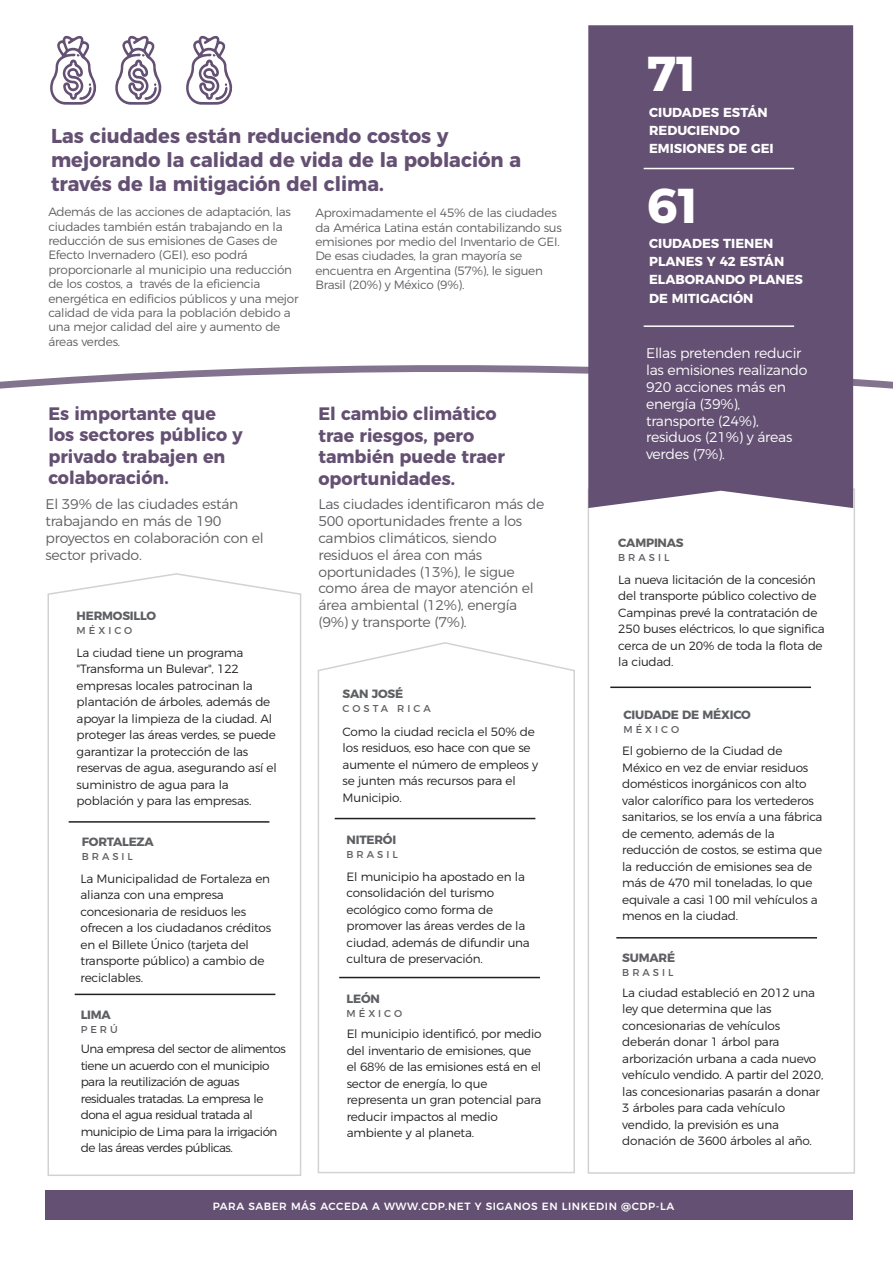
<style>
.page{position:relative;width:893px;height:1263px;background:#fff}
.page>*{position:absolute;margin:0;border:0;box-sizing:border-box;transform-origin:0 0}
.t1{font:700 48.9px "Montserrat";color:#fff}
.t2{font:700 20.1px/24.2px "Montserrat";color:#645072}
.t3{font:700 18px/21.6px "Montserrat";color:#645072}
.t4{font:300 13.95px/16.8px "Montserrat";letter-spacing:-.02em;color:#5e5f62}
.t5{font:300 13.95px/16.8px "Montserrat";letter-spacing:-.02em;color:#fff}
.t6{font:700 13.05px/18.3px "Montserrat";color:#fff}
.t7{font:300 12px/16.5px "Montserrat";letter-spacing:-.015em;color:#231f20}
.t8{font:300 12px/14.4px "Montserrat";letter-spacing:-.02em;color:#5e5f62}
.t9{font:300 12px/16.5px "Montserrat";letter-spacing:-.04em;color:#231f20}
.t10{font:700 12px "Montserrat";letter-spacing:-.015em;color:#5e5f62}
.t11{font:500 10.5px "Montserrat";letter-spacing:.05em;color:#fff}
.t12{font:10.05px "Montserrat";letter-spacing:.3em;color:#5e5f62}
</style>
<div class="page">
<div style="left:588px;top:488px;width:267px;height:686px;border:2px solid #d3d2d1"></div>
<svg style="left:0;top:365px;width:893px;height:25px"></svg>
<div style="left:588px;top:25px;width:265px;height:483px;background:#645072"></div>
<svg style="left:317px;top:642px;width:258px;height:532px"></svg>
<svg style="left:50px;top:35px;width:47px;height:70px"></svg>
<svg style="left:115px;top:35px;width:47px;height:70px"></svg>
<svg style="left:186px;top:35px;width:47px;height:70px"></svg>
<hr style="left:610px;top:686px;width:201px;height:2px;background:#231f20">
<hr style="left:616px;top:937px;width:201px;height:1px;background:#231f20">
<hr style="left:335px;top:818px;width:200px;height:1px;background:#231f20">
<hr style="left:339px;top:977px;width:201px;height:1px;background:#231f20">
<svg style="left:47px;top:573px;width:255px;height:603px"></svg>
<hr style="left:69px;top:821px;width:200px;height:2px;background:#231f20">
<hr style="left:75px;top:994px;width:200px;height:1px;background:#231f20">
<hr style="left:644px;top:168px;width:150px;height:1px;background:#fff">
<hr style="left:644px;top:325px;width:150px;height:2px;background:#fff">
<div style="left:46px;top:1191px;width:807px;height:29px;background:#645072"></div>
<h2 class="t2" style="left:51px;top:122px;width:472px">Las ciudades están reduciendo costos y mejorando la calidad de vida de la población a través de la mitigación del clima.</h2>
<p class="t8" style="left:315px;top:205px;width:248px">Aproximadamente el 45% de las ciudades da América Latina están contabilizando sus emisiones por medio del Inventario de GEI.<br>De esas ciudades, la gran mayoría se encuentra en Argentina (57%), le siguen Brasil (20%) y México (9%).</p>
<p class="t8" style="left:48px;top:204px;width:252px">Además de las acciones de adaptación, las ciudades también están trabajando en la reducción de sus emisiones de Gases de Efecto Invernadero (GEI), eso podrá proporcionarle al municipio una reducción de los costos, a través de la eficiencia energética en edificios públicos y una mejor calidad de vida para la población debido a una mejor calidad del aire y aumento de áreas verdes.</p>
<h3 class="t3" style="left:48px;top:401px;width:196px">Es importante que los sectores público y privado trabajen en colaboración.</h3>
<p class="t4" style="left:46px;top:495px;width:220px">El 39% de las ciudades están trabajando en más de 190 proyectos en colaboración con el sector privado.</p>
<p class="t10" style="left:77px;top:605px;width:81px">HERMOSILLO</p>
<p class="t12" style="left:77px;top:622px;width:57px">MÉXICO</p>
<p class="t7" style="left:77px;top:643px;width:202px">La ciudad tiene un programa "Transforma un Bulevar", 122 empresas locales patrocinan la plantación de árboles, además de apoyar la limpieza de la ciudad. Al proteger las áreas verdes, se puede garantizar la protección de las reservas de agua, asegurando así el suministro de agua para la población y para las empresas.</p>
<p class="t10" style="left:82px;top:832px;width:73px">FORTALEZA</p>
<p class="t12" style="left:82px;top:848px;width:53px">BRASIL</p>
<p class="t7" style="left:81px;top:869px;width:192px">La Municipalidad de Fortaleza en alianza con una empresa concesionaria de residuos les ofrecen a los ciudadanos créditos en el Billete Único (tarjeta del transporte público) a cambio de reciclables.</p>
<p class="t10" style="left:81px;top:1004px;width:32px">LIMA</p>
<p class="t12" style="left:81px;top:1021px;width:39px">PERÚ</p>
<p class="t9" style="left:81px;top:1040px;width:207px">Una empresa del sector de alimentos tiene un acuerdo con el municipio para la reutilización de aguas residuales tratadas. La empresa le dona el agua residual tratada al municipio de Lima para la irrigación de las áreas verdes públicas.</p>
<h3 class="t3" style="left:318px;top:401px;width:188px">El cambio climático trae riesgos, pero también puede traer oportunidades.</h3>
<p class="t4" style="left:318px;top:495px;width:227px">Las ciudades identificaron más de<br>500 oportunidades frente a los cambios climáticos, siendo residuos el área con más oportunidades (13%), le sigue como área de mayor atención el área ambiental (12%), energía (9%) y transporte (7%).</p>
<p class="t10" style="left:343px;top:684px;width:62px">SAN JOSÉ</p>
<p class="t12" style="left:343px;top:701px;width:90px">COSTA RICA</p>
<p class="t7" style="left:343px;top:722px;width:197px">Como la ciudad recicla el 50% de los residuos, eso hace con que se aumente el número de empleos y se junten más recursos para el<br>Municipio.</p>
<p class="t10" style="left:347px;top:829px;width:51px">NITERÓI</p>
<p class="t12" style="left:347px;top:846px;width:53px">BRASIL</p>
<p class="t7" style="left:347px;top:867px;width:185px">El municipio ha apostado en la consolidación del turismo ecológico como forma de promover las áreas verdes de la ciudad, además de difundir una cultura de preservación.</p>
<p class="t10" style="left:347px;top:988px;width:35px">LEÓN</p>
<p class="t12" style="left:347px;top:1005px;width:57px">MÉXICO</p>
<p class="t7" style="left:347px;top:1024px;width:196px">El municipio identificó, por medio del inventario de emisiones, que el 68% de las emisiones está en el sector de energía, lo que representa un gran potencial para reducir impactos al medio ambiente y al planeta.</p>
<h1 class="t1" style="left:647px;top:34px;width:51px">71</h1>
<p class="t6" style="left:649px;top:102px;width:126px">CIUDADES ESTÁN<br>REDUCIENDO<br>EMISIONES DE GEI</p>
<h1 class="t1" style="left:647px;top:165px;width:53px">61</h1>
<p class="t6" style="left:649px;top:233px;width:155px">CIUDADES TIENEN<br>PLANES Y 42 ESTÁN<br>ELABORANDO PLANES<br>DE MITIGACIÓN</p>
<p class="t5" style="left:646px;top:344px;width:163px">Ellas pretenden reducir las emisiones realizando<br>920 acciones más en energía (39%), transporte (24%), residuos (21%) y áreas verdes (7%).</p>
<p class="t10" style="left:618px;top:532px;width:67px">CAMPINAS</p>
<p class="t12" style="left:618px;top:549px;width:53px">BRASIL</p>
<p class="t7" style="left:618px;top:570px;width:208px">La nueva licitación de la concesión del transporte público colectivo de<br>Campinas prevé la contratación de<br>250 buses eléctricos, lo que significa cerca de un 20% de toda la flota de la ciudad.</p>
<p class="t10" style="left:623px;top:705px;width:129px">CIUDADE DE MÉXICO</p>
<p class="t12" style="left:623px;top:721px;width:57px">MÉXICO</p>
<p class="t7" style="left:622px;top:742px;width:202px">El gobierno de la Ciudad de<br>México en vez de enviar residuos domésticos inorgánicos con alto valor calorífico para los vertederos sanitarios, se los envía a una fábrica de cemento, además de la reducción de costos, se estima que la reducción de emisiones sea de más de 470 mil toneladas, lo que equivale a casi 100 mil vehículos a menos en la ciudad.</p>
<p class="t10" style="left:622px;top:948px;width:54px">SUMARÉ</p>
<p class="t12" style="left:622px;top:965px;width:53px">BRASIL</p>
<p class="t7" style="left:622px;top:983px;width:203px">La ciudad estableció en 2012 una ley que determina que las concesionarias de vehículos deberán donar 1 árbol para arborización urbana a cada nuevo vehículo vendido. A partir del 2020, las concesionarias pasarán a donar<br>3 árboles para cada vehículo vendido, la previsión es una donación de 3600 árboles al año.</p>
<p class="t11" style="left:213px;top:1197px;width:463px">PARA SABER MÁS ACCEDA A WWW.CDP.NET Y SIGANOS EN LINKEDIN @CDP-LA</p>
</div>
